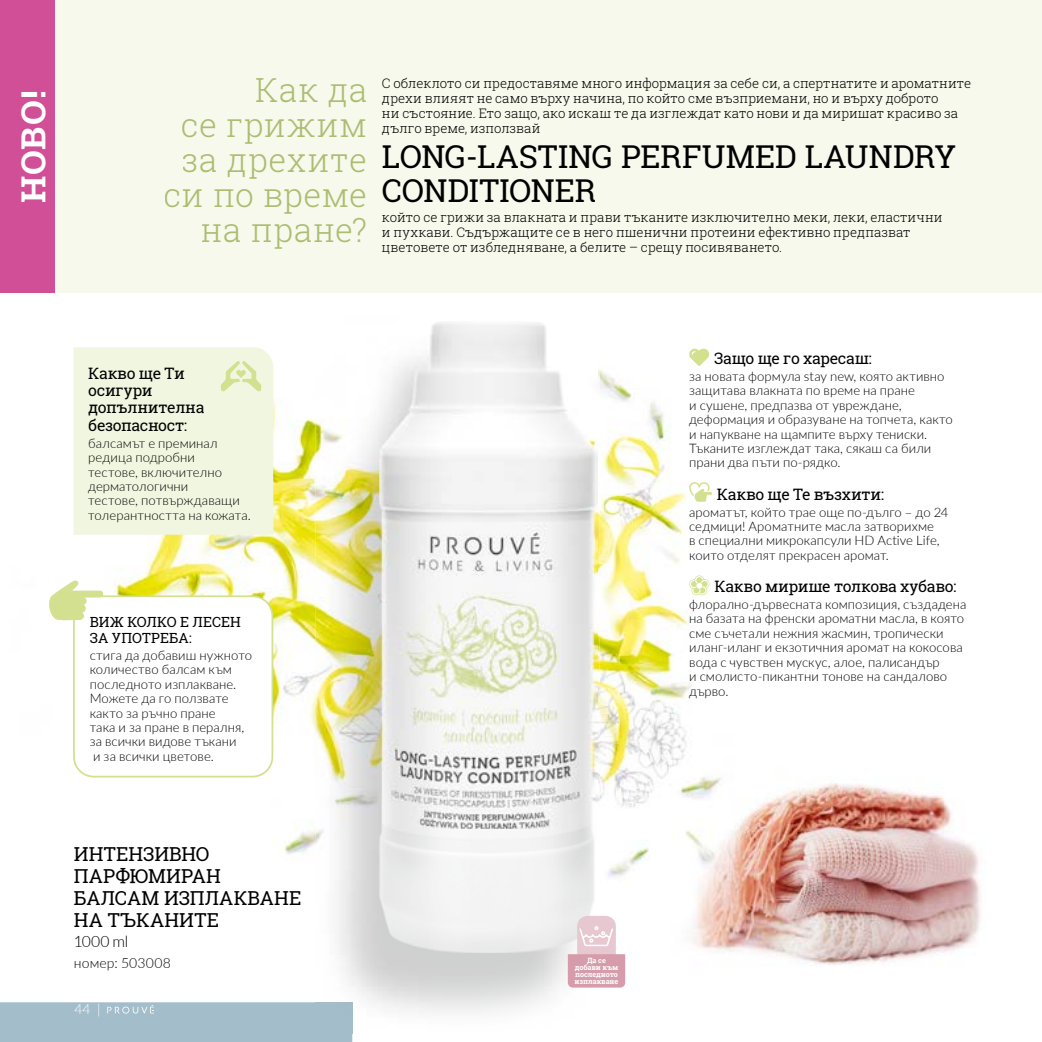
<style>
.page{position:relative;width:1042px;height:1042px;background:#fff}
.page>*{position:absolute;margin:0;border:0;box-sizing:border-box;transform-origin:0 0}
.t1{font:300 33.25px/34.8px "Roboto Slab";letter-spacing:.015em;color:#acbc71;text-align:right}
.t2{font:700 33.25px "Roboto Slab";color:#fff;scale:1.05 1}
.t3{font:31.5px/33.9px "Roboto Slab";letter-spacing:-.005em;color:#000}
.t4{font:19.25px/22.1px "Roboto Slab";letter-spacing:.005em;color:#000}
.t5{font:15.75px/17.3px "Roboto Slab";letter-spacing:-.015em;color:#000}
.t6{font:300 15.75px "Lato";letter-spacing:-.015em;color:#000}
.t7{font:14px/16.1px "Roboto Slab";letter-spacing:.005em;color:#000}
.t8{font:300 14px "Lato";letter-spacing:.005em;color:#000}
.t9{font:300 14px "Lato";color:#fff}
.t10{font:300 13.12px/14.3px "Lato";letter-spacing:.005em;color:#000}
.t11{font:300 13.12px/15px "Roboto Slab";letter-spacing:.005em;color:#000}
.t12{font:700 7.17px/7.2px "Roboto Slab";letter-spacing:-.01em;color:#fff;text-align:center}
</style>
<div class="page">
<img style="left:90px;top:368px;width:890px;height:674px">
<div style="left:55px;top:0;width:987px;height:293px;background:#f6f9eb"></div>
<img style="left:315px;top:368px;width:114px;height:665px">
<img style="left:543px;top:368px;width:57px;height:665px">
<img style="left:429px;top:953px;width:114px;height:80px">
<img style="left:379px;top:322px;width:218px;height:631px">
<svg style="left:689px;top:348px;width:20px;height:18px"></svg>
<svg style="left:689px;top:482px;width:23px;height:20px"></svg>
<svg style="left:689px;top:575px;width:20px;height:20px"></svg>
<div style="left:73px;top:347px;width:200px;height:188px;background:#f1f6e0"></div>
<svg style="left:49px;top:580px;width:224px;height:197px"></svg>
<div style="left:0;top:0;width:55px;height:293px;background:#d04f97"></div>
<div style="left:0;top:1002px;width:352px;height:40px;background:#a3bdcb"></div>
<img style="left:315px;top:1002px;width:37px;height:31px">
<svg style="left:568px;top:916px;width:57px;height:71px"></svg>
<svg style="left:107px;top:1005px;width:47px;height:8px"></svg>
<h1 class="t2" style="left:11px;top:203px;width:108px;rotate:-90deg">НОВО!</h1>
<h1 class="t1" style="left:163px;top:72px;width:205px">Как да<br>се грижим за дрехите си по време на пране?</h1>
<p class="t11" style="left:382px;top:76px;width:591px">С облеклото си предоставяме много информация за себе си, а спертнатите и ароматните дрехи влияят не само върху начина, по който сме възприемани, но и върху доброто<br>ни състояние . Ето защо, ако искаш те да изглеждат като нови и да миришат красиво за дълго време, използвай</p>
<h2 class="t3" style="left:382px;top:139px;width:576px">LONG-LASTING PERFUMED LAUNDRY<br>CONDITIONER</h2>
<p class="t11" style="left:382px;top:209px;width:562px">който се грижи за влакната и прави тъканите изключително меки, леки, еластични и пухкави . Съдържащите се в него пшенични протеини ефективно предпазват цветовете от избледняване, а белите – срещу посивяването .</p>
<p class="t5" style="left:88px;top:364px;width:118px">Какво ще Ти осигури допълнителна безопасност:</p>
<p class="t10" style="left:88px;top:435px;width:164px">балсамът е преминал редица подробни<br>тестове, включително дерматологични<br>тестове, потвърждаващи толерантността на кожата.</p>
<p class="t7" style="left:90px;top:613px;width:153px">ВИЖ КОЛКО Е ЛЕСЕН<br>ЗА УПОТРЕБА:</p>
<p class="t10" style="left:90px;top:647px;width:164px">стига да добавиш нужното количество балсам към последното изплакване.<br>Можете да го ползвате както за ръчно пране<br>така и за пране в пералня, за всички видове тъкани<br>и за всички цветове.</p>
<h3 class="t4" style="left:74px;top:842px;width:229px">ИНТЕНЗИВНО<br>ПАРФЮМИРАН<br>БАЛСАМ ИЗПЛАКВАНЕ<br>НА ТЪКАНИТЕ</h3>
<p class="t6" style="left:74px;top:930px;width:56px">1000 ml</p>
<p class="t8" style="left:74px;top:953px;width:98px">номер: 503008</p>
<p class="t9" style="left:74px;top:999px;width:28px">44 |</p>
<p class="t5" style="left:714px;top:349px;width:159px">Защо ще го харесаш:</p>
<p class="t10" style="left:689px;top:368px;width:265px">за новата формула stay new, която активно защитава влакната по време на пране<br>и сушене, предпазва от увреждане, деформация и образуване на топчета, както и напукване на щампите върху тениски.<br>Тъканите изглеждат така, сякаш са били прани два пъти по-рядко.</p>
<p class="t5" style="left:717px;top:485px;width:169px">Какво ще Те възхити:</p>
<p class="t10" style="left:689px;top:504px;width:261px">ароматът, който трае още по-дълго – до 24 седмици! Ароматните масла затворихме<br>в специални микрокапсули HD Active Life, които отделят прекрасен аромат.</p>
<p class="t5" style="left:714px;top:577px;width:243px">Какво мирише толкова хубаво:</p>
<p class="t10" style="left:689px;top:596px;width:279px">флорално-дървесната композиция, създадена на базата на френски ароматни масла, в която сме съчетали нежния жасмин, тропически иланг-иланг и екзотичния аромат на кокосова вода с чувствен мускус, алое, палисандър<br>и смолисто-пикантни тонове на сандалово дърво.</p>
<p class="t12" style="left:574px;top:956px;width:45px">Да се добави към последното изплакване</p>
</div>
